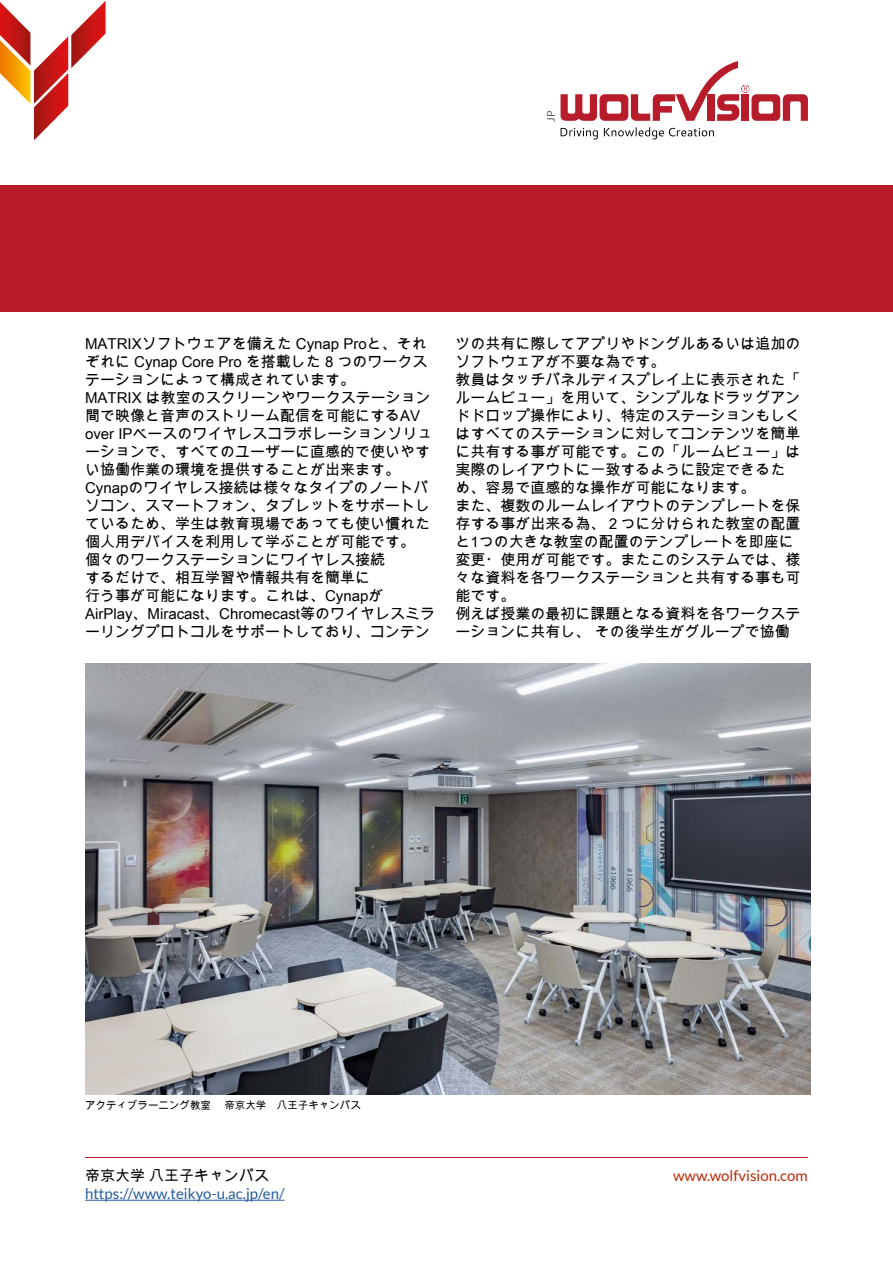
<style>
.page{position:relative;width:893px;height:1263px;background:#fff}
.page>*{position:absolute;margin:0;border:0;box-sizing:border-box;transform-origin:0 0}
.t1{font:15px/18px "Arial Unicode MS";color:#000}
.t2{font:15px "Lato";color:#245a9c}
.t3{font:15px "Lato";color:#bc2906}
.t4{font:10.5px "Arial Unicode MS";color:#000}
.t5{font:10.5px "Lato";color:#565656}
</style>
<div class="page">
<div style="left:0;top:185px;width:893px;height:126px;background:#b81c2b"></div>
<hr style="left:85px;top:1157px;width:723px;height:1px;background:#b81c2b">
<hr style="left:85px;top:1200px;width:200px;height:1px;background:#245a9c">
<svg style="left:561px;top:127px;width:153px;height:12px"></svg>
<svg style="left:561px;top:61px;width:247px;height:60px"></svg>
<img style="left:85px;top:663px;width:725px;height:431px">
<svg style="left:0;top:1px;width:106px;height:139px"></svg>
<p class="t5" style="left:545px;top:122px;width:13px;rotate:-90deg">JP</p>
<p class="t1" style="left:85px;top:334px;width:352px">MATRIXソフトウェアを備えた Cynap Proと、それぞれに Cynap Core Pro を搭載した 8 つのワークステーションによって構成されています。<br>MATRIX は教室のスクリーンやワークステーション間で映像と音声のストリーム配信を可能にするAV over IPベースのワイヤレスコラボレーションソリューションで、すべてのユーザーに直感的で使いやすい協働作業の環境を提供することが出来ます。<br>Cynapのワイヤレス接続は様々なタイプのノートパソコン、スマートフォン、タブレットをサポートしているため、学生は教育現場であっても使い慣れた個人用デバイスを利用して学ぶことが可能です。<br>個々のワークステーションにワイヤレス接続<br>するだけで、相互学習や情報共有を簡単に<br>行う事が可能になります。これは、Cynapが<br>AirPlay、Miracast、Chromecast等のワイヤレスミラーリングプロトコルをサポートしており、コンテン</p>
<p class="t1" style="left:455px;top:334px;width:347px">ツの共有に際してアプリやドングルあるいは追加のソフトウェアが不要な為です。<br>教員はタッチパネルディスプレイ上に表示された「ルームビュー」を用いて、シンプルなドラッグアンドドロップ操作により、特定のステーションもしくはすべてのステーションに対してコンテンツを簡単に共有する事が可能です。この「ルームビュー」は実際のレイアウトに一致するように設定できるため、容易で直感的な操作が可能になります。<br>また、複数のルームレイアウトのテンプレートを保存する事が出来る為、２つに分けられた教室の配置と1つの大きな教室の配置のテンプレートを即座に変更・使用が可能です。またこのシステムでは、様々な資料を各ワークステーションと共有する事も可能です。<br>例えば授業の最初に課題となる資料を各ワークステーションに共有し、 その後学生がグループで協働</p>
<p class="t4" style="left:85px;top:1097px;width:277px">アクティブラーニング教室　 帝京大学　八王子キャンパス</p>
<p class="t1" style="left:85px;top:1166px;width:186px">帝京大学 八王子キャンパス</p>
<p class="t2" style="left:85px;top:1185px;width:201px">https://www.teikyo-u.ac.jp/en/</p>
<p class="t3" style="left:673px;top:1167px;width:136px">www.wolfvision.com</p>
</div>
